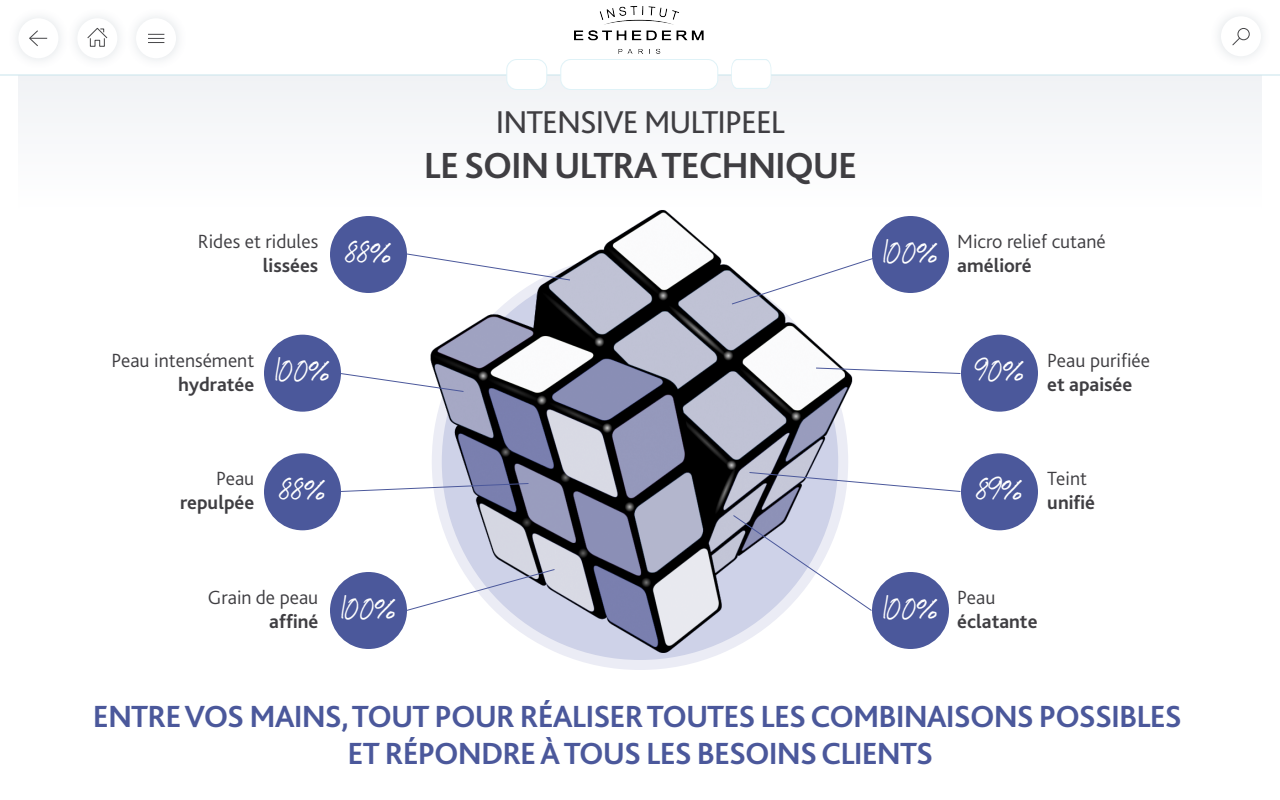
<style>
.page{position:relative;width:1280px;height:800px;background:#fff}
.page>*{position:absolute;margin:0;border:0;box-sizing:border-box;transform-origin:0 0}
.t1{font:700 38px "Bliss 2";letter-spacing:-.03em;color:#3f3e42}
.t2{font:36px "Journal";color:#fff}
.t3{font:33px "Bliss 2";letter-spacing:-.03em;color:#3f3e42}
.t4{font:700 32px/36.3px "Bliss 2";letter-spacing:-.03em;color:#4b589b;text-align:center}
.t5{font:300 20px "Bliss 2";color:#3f3e42}
.t6{font:700 20px "Bliss 2";color:#3f3e42}
</style>
<div class="page">
<div style="left:20px;top:76px;width:1241px;height:135px;background:#f8f9fa"></div>
<svg style="left:581px;top:661px;width:118px;height:9px"></svg>
<img style="left:430px;top:210px;width:423px;height:451px">
<div style="left:330px;top:216px;width:77px;height:77px;background:#4b589b;border-radius:50%"></div>
<div style="left:264px;top:335px;width:77px;height:77px;background:#4b589b;border-radius:50%"></div>
<div style="left:264px;top:453px;width:77px;height:77px;background:#4b589b;border-radius:50%"></div>
<div style="left:872px;top:216px;width:77px;height:77px;background:#4b589b;border-radius:50%"></div>
<div style="left:961px;top:335px;width:77px;height:77px;background:#4b589b;border-radius:50%"></div>
<div style="left:961px;top:453px;width:77px;height:77px;background:#4b589b;border-radius:50%"></div>
<div style="left:330px;top:572px;width:77px;height:77px;background:#4b589b;border-radius:50%"></div>
<div style="left:872px;top:572px;width:77px;height:77px;background:#4b589b;border-radius:50%"></div>
<svg style="left:406px;top:253px;width:165px;height:28px"></svg>
<svg style="left:339px;top:372px;width:126px;height:21px"></svg>
<svg style="left:339px;top:482px;width:191px;height:11px"></svg>
<svg style="left:405px;top:568px;width:151px;height:44px"></svg>
<svg style="left:731px;top:256px;width:146px;height:49px"></svg>
<svg style="left:815px;top:367px;width:147px;height:8px"></svg>
<svg style="left:748px;top:471px;width:214px;height:22px"></svg>
<svg style="left:732px;top:514px;width:141px;height:98px"></svg>
<svg style="left:1232px;top:37px;width:9px;height:9px"></svg>
<div style="left:1238px;top:28px;width:12px;height:12px;border:1px solid #464648;border-radius:50%"></div>
<svg style="left:29px;top:30px;width:18px;height:17px"></svg>
<div style="left:77px;top:18px;width:40px;height:40px;background:#fff;border-radius:50%"></div>
<svg style="left:148px;top:34px;width:16px;height:9px"></svg>
<svg style="left:87px;top:28px;width:21px;height:19px"></svg>
<hr style="left:0;top:74px;width:1280px;height:2px;background:#c9e5ed">
<div style="left:507px;top:60px;width:40px;height:30px;background:#fff;border-radius:10px"></div>
<div style="left:506px;top:59px;width:41px;height:31px;border:1px solid #dff2f7;border-radius:10px"></div>
<div style="left:561px;top:60px;width:157px;height:30px;background:#fff;border-radius:10px"></div>
<div style="left:560px;top:59px;width:158px;height:31px;border:1px solid #dff2f7;border-radius:10px"></div>
<svg style="left:731px;top:59px;width:40px;height:30px"></svg>
<img style="left:574px;top:6px;width:130px;height:48px">
<p class="t3" style="left:496px;top:102px;width:291px">INTENSIVE MULTIPEEL</p>
<p class="t5" style="left:198px;top:229px;width:122px">Rides et ridules</p>
<p class="t6" style="left:263px;top:253px;width:57px">lissées</p>
<p class="t1" style="left:424px;top:142px;width:435px">LE SOIN ULTRA TECHNIQUE</p>
<p class="t2" style="left:345px;top:227px;width:49px">88%</p>
<p class="t2" style="left:883px;top:227px;width:57px">100%</p>
<p class="t5" style="left:957px;top:229px;width:150px">Micro relief cutané</p>
<p class="t6" style="left:957px;top:253px;width:76px">amélioré</p>
<p class="t5" style="left:111px;top:348px;width:144px">Peau intensément</p>
<p class="t6" style="left:178px;top:372px;width:78px">hydratée</p>
<p class="t2" style="left:275px;top:346px;width:57px">100%</p>
<p class="t2" style="left:975px;top:346px;width:52px">90%</p>
<p class="t5" style="left:1047px;top:348px;width:104px">Peau purifiée</p>
<p class="t6" style="left:1047px;top:372px;width:87px">et apaisée</p>
<p class="t5" style="left:216px;top:466px;width:40px">Peau</p>
<p class="t6" style="left:180px;top:490px;width:76px">repulpée</p>
<p class="t2" style="left:279px;top:465px;width:49px">88%</p>
<p class="t2" style="left:976px;top:465px;width:49px">89%</p>
<p class="t5" style="left:1047px;top:466px;width:41px">Teint</p>
<p class="t6" style="left:1047px;top:490px;width:49px">unifié</p>
<p class="t5" style="left:208px;top:585px;width:112px">Grain de peau</p>
<p class="t6" style="left:269px;top:609px;width:51px">affiné</p>
<p class="t2" style="left:341px;top:583px;width:57px">100%</p>
<p class="t2" style="left:883px;top:583px;width:57px">100%</p>
<p class="t5" style="left:957px;top:585px;width:40px">Peau</p>
<p class="t6" style="left:957px;top:609px;width:82px">éclatante</p>
<p class="t4" style="left:93px;top:699px;width:1091px">ENTRE VOS MAINS, TOUT POUR RÉALISER TOUTES LES COMBINAISONS POSSIBLES<br>ET RÉPONDRE À TOUS LES BESOINS CLIENTS</p>
</div>
